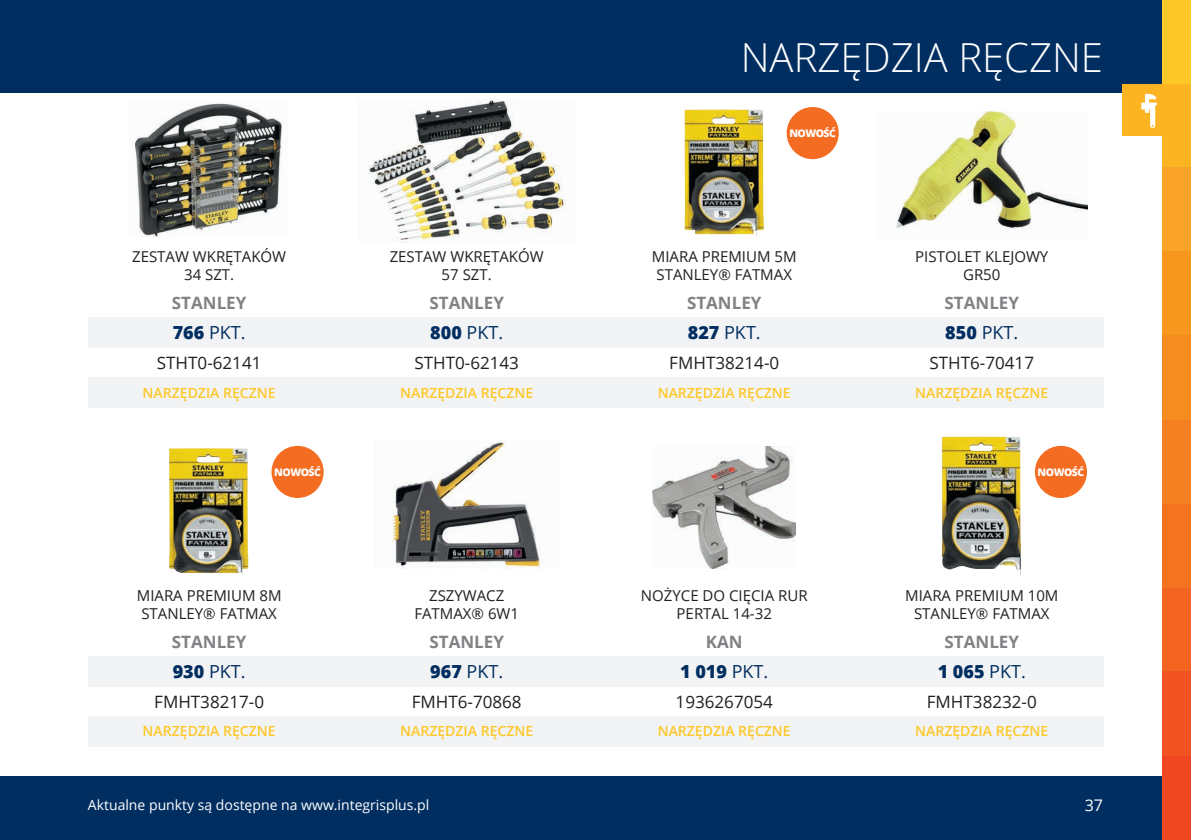
<style>
.page{position:relative;width:1191px;height:840px;background:#fff}
.page>*{position:absolute;margin:0;border:0;box-sizing:border-box;transform-origin:0 0}
.t1{font:300 40px "Open Sans";color:#fff}
.t2{font:18px "Open Sans";color:#002e61}
.t3{font:800 18px "Open Sans";color:#002e61}
.t4{font:17px "Open Sans";color:#231f20}
.t5{font:700 17px "Open Sans";color:#808285}
.t6{font:16px "Open Sans";color:#fff}
.t7{font:15px/18px "Open Sans";color:#231f20;text-align:center}
.t8{font:600 14px "Open Sans";color:#fec829}
.t9{font:14px "Open Sans";color:#fff}
.t10{font:800 10.4px "Open Sans";letter-spacing:-.05em;color:#fff}
.s1{font-weight:800}
.s2{font-weight:400}
</style>
<div class="page">
<div style="left:0;top:0;width:1179px;height:92px;background:#002e61"></div>
<div style="left:0;top:775px;width:1179px;height:64px;background:#002e61"></div>
<div style="left:1162px;top:0;width:29px;height:84px;background:#fec829"></div>
<div style="left:1162px;top:84px;width:29px;height:84px;background:#fcb423"></div>
<div style="left:1162px;top:168px;width:29px;height:84px;background:#f9a328"></div>
<div style="left:1162px;top:252px;width:29px;height:84px;background:#f7971d"></div>
<div style="left:1162px;top:336px;width:29px;height:84px;background:#f68c1f"></div>
<div style="left:1162px;top:420px;width:29px;height:83px;background:#f58021"></div>
<div style="left:1162px;top:503px;width:29px;height:84px;background:#f47321"></div>
<div style="left:1162px;top:587px;width:29px;height:84px;background:#f36421"></div>
<div style="left:1162px;top:671px;width:29px;height:84px;background:#f15422"></div>
<div style="left:1162px;top:755px;width:29px;height:84px;background:#ef4722"></div>
<div style="left:88px;top:317px;width:1015px;height:31px;background:#f2f3f4"></div>
<div style="left:88px;top:377px;width:1015px;height:30px;background:#f2f3f4"></div>
<div style="left:88px;top:656px;width:1015px;height:30px;background:#f2f3f4"></div>
<div style="left:88px;top:715px;width:1015px;height:30px;background:#f2f3f4"></div>
<div style="left:1123px;top:84px;width:68px;height:51px;background:#fcb423"></div>
<svg style="left:1141px;top:93px;width:15px;height:35px"></svg>
<img style="left:133px;top:103px;width:149px;height:134px">
<img style="left:368px;top:100px;width:198px;height:142px">
<img style="left:684px;top:109px;width:80px;height:128px">
<img style="left:896px;top:111px;width:191px;height:118px">
<img style="left:169px;top:448px;width:79px;height:127px">
<img style="left:391px;top:441px;width:150px;height:127px">
<img style="left:653px;top:446px;width:142px;height:122px">
<img style="left:941px;top:436px;width:80px;height:139px">
<div style="left:1035px;top:445px;width:52px;height:52px;background:#f36c21;border-radius:50%"></div>
<div style="left:271px;top:445px;width:53px;height:52px;background:#f36c21;border-radius:50%"></div>
<div style="left:786px;top:107px;width:52px;height:52px;background:#f36c21;border-radius:50%"></div>
<h1 class="t1" style="left:741px;top:30px;width:364px">NARZĘDZIA RĘCZNE</h1>
<p class="t10" style="left:789px;top:125px;width:48px">NOWOŚĆ</p>
<p class="t7" style="left:132px;top:247px;width:156px">ZESTAW WKRĘTAKÓW<br>34 SZT.</p>
<p class="t7" style="left:390px;top:247px;width:156px">ZESTAW WKRĘTAKÓW<br>57 SZT.</p>
<p class="t7" style="left:652px;top:247px;width:146px">MIARA PREMIUM 5M<br>STANLEY® FATMAX</p>
<p class="t7" style="left:915px;top:247px;width:135px">PISTOLET KLEJOWY<br>GR50</p>
<p class="t5" style="left:172px;top:291px;width:76px">STANLEY</p>
<p class="t5" style="left:429px;top:291px;width:76px">STANLEY</p>
<p class="t5" style="left:687px;top:291px;width:76px">STANLEY</p>
<p class="t5" style="left:944px;top:291px;width:76px">STANLEY</p>
<p class="t2" style="left:173px;top:320px;width:74px"><span class="s1">766</span> PKT.</p>
<p class="t2" style="left:430px;top:320px;width:74px"><span class="s1">800</span> PKT.</p>
<p class="t2" style="left:688px;top:320px;width:74px"><span class="s1">827</span> PKT.</p>
<p class="t2" style="left:945px;top:320px;width:74px"><span class="s1">850</span> PKT.</p>
<p class="t4" style="left:157px;top:351px;width:106px">STHT0-62141</p>
<p class="t4" style="left:414px;top:351px;width:106px">STHT0-62143</p>
<p class="t4" style="left:669px;top:351px;width:111px">FMHT38214-0</p>
<p class="t4" style="left:929px;top:351px;width:106px">STHT6-70417</p>
<p class="t8" style="left:143px;top:382px;width:134px">NARZĘDZIA RĘCZNE</p>
<p class="t8" style="left:400px;top:382px;width:134px">NARZĘDZIA RĘCZNE</p>
<p class="t8" style="left:658px;top:382px;width:134px">NARZĘDZIA RĘCZNE</p>
<p class="t8" style="left:915px;top:382px;width:134px">NARZĘDZIA RĘCZNE</p>
<p class="t10" style="left:274px;top:464px;width:48px">NOWOŚĆ</p>
<p class="t10" style="left:1037px;top:464px;width:48px">NOWOŚĆ</p>
<p class="t7" style="left:137px;top:585px;width:146px">MIARA PREMIUM 8M<br>STANLEY® FATMAX</p>
<p class="t7" style="left:414px;top:585px;width:106px">ZSZYWACZ<br>FATMAX® 6W1</p>
<p class="t7" style="left:641px;top:585px;width:168px">NOŻYCE DO CIĘCIA RUR<br>PERTAL 14-32</p>
<p class="t7" style="left:905px;top:586px;width:155px">MIARA PREMIUM 10M<br>STANLEY® FATMAX</p>
<p class="t5" style="left:172px;top:629px;width:76px">STANLEY</p>
<p class="t5" style="left:429px;top:629px;width:76px">STANLEY</p>
<p class="t5" style="left:706px;top:629px;width:38px">KAN</p>
<p class="t5" style="left:944px;top:629px;width:76px">STANLEY</p>
<p class="t2" style="left:173px;top:658px;width:74px"><span class="s1">930</span> PKT.</p>
<p class="t2" style="left:430px;top:659px;width:74px"><span class="s1">967</span> PKT.</p>
<p class="t3" style="left:680px;top:657px;width:90px">1 019 <span class="s2">PKT.</span></p>
<p class="t3" style="left:937px;top:657px;width:90px">1 065 <span class="s2">PKT.</span></p>
<p class="t4" style="left:154px;top:689px;width:111px">FMHT38217-0</p>
<p class="t4" style="left:412px;top:689px;width:111px">FMHT6-70868</p>
<p class="t4" style="left:675px;top:689px;width:99px">1936267054</p>
<p class="t4" style="left:927px;top:689px;width:111px">FMHT38232-0</p>
<p class="t8" style="left:143px;top:721px;width:134px">NARZĘDZIA RĘCZNE</p>
<p class="t8" style="left:400px;top:721px;width:134px">NARZĘDZIA RĘCZNE</p>
<p class="t8" style="left:657px;top:721px;width:134px">NARZĘDZIA RĘCZNE</p>
<p class="t8" style="left:915px;top:721px;width:134px">NARZĘDZIA RĘCZNE</p>
<p class="t9" style="left:88px;top:794px;width:343px">Aktualne punkty są dostępne na www.integrisplus.pl</p>
<p class="t6" style="left:1084px;top:793px;width:20px">37</p>
</div>
